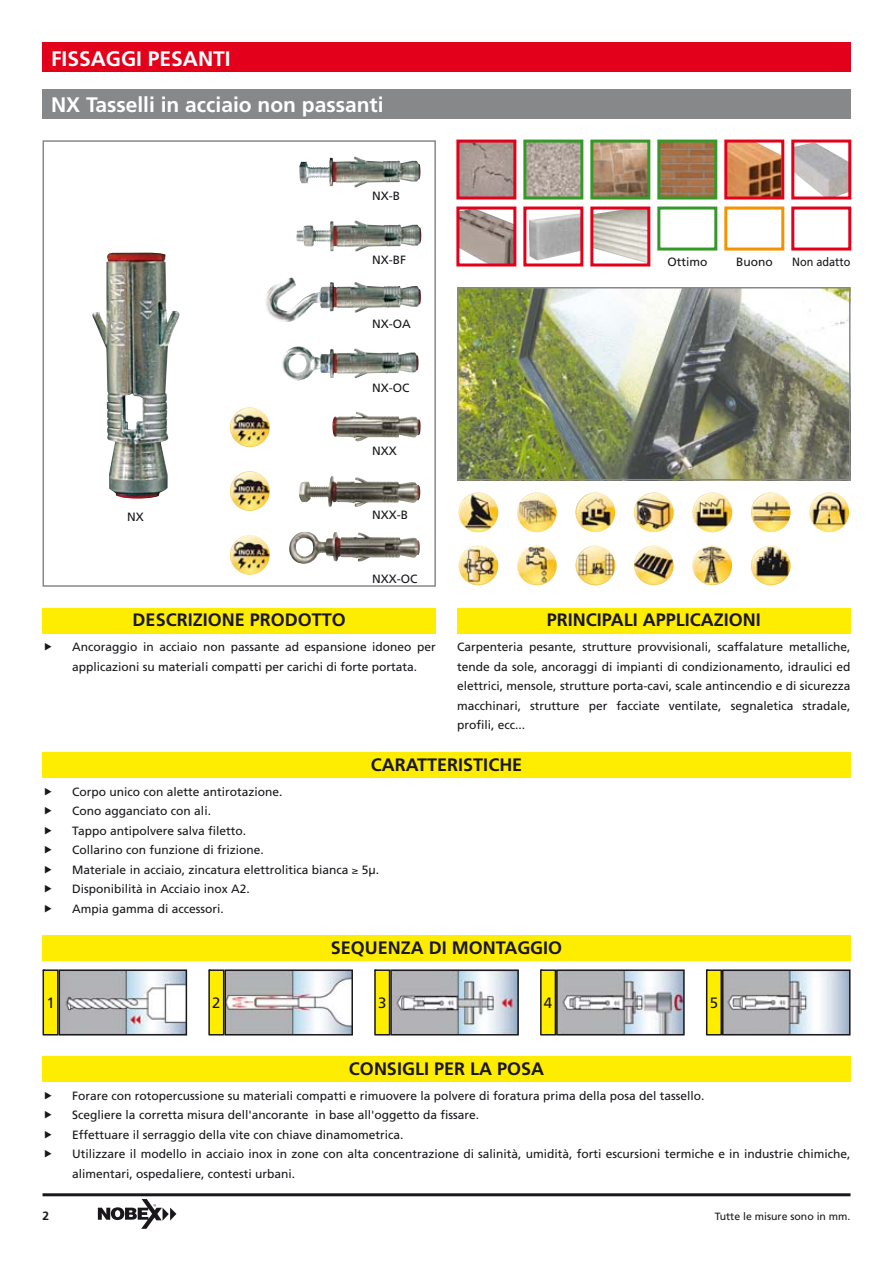
<style>
.page{position:relative;width:893px;height:1263px;background:#fff}
.page>*{position:absolute;margin:0;border:0;box-sizing:border-box;transform-origin:0 0}
.t1{font:700 21px "Frutiger";color:#fff}
.t2{font:700 18px "Frutiger";color:#1a171c}
.t3{font:15px "Frutiger";color:#1a171c}
.t4{font:12px/19.5px "Frutiger";color:#1a171c}
.t5{font:12px "Frutiger";color:#1a171c;scale:.91 1}
.t6{font:700 12px "Frutiger";color:#1a171c}
.t7{font:10.5px "Frutiger";color:#1a171c}
</style>
<div class="page">
<div style="left:43px;top:43px;width:807px;height:29px;background:#e2001a"></div>
<div style="left:43px;top:89px;width:807px;height:30px;background:#87888a"></div>
<hr style="left:43px;top:1193px;width:807px;height:3px;background:#1a171c">
<svg style="left:98px;top:1199px;width:78px;height:30px"></svg>
<div style="left:43px;top:608px;width:393px;height:26px;background:#ffed00"></div>
<div style="left:43px;top:753px;width:807px;height:25px;background:#ffed00"></div>
<div style="left:457px;top:608px;width:393px;height:26px;background:#ffed00"></div>
<div style="left:43px;top:1057px;width:807px;height:25px;background:#ffed00"></div>
<div style="left:43px;top:140px;width:393px;height:447px;border:2px solid #87888a"></div>
<img style="left:460px;top:290px;width:387px;height:187px">
<div style="left:457px;top:287px;width:393px;height:193px;border:2px solid #87888a"></div>
<img style="left:92px;top:252px;width:88px;height:247px">
<img style="left:299px;top:156px;width:122px;height:32px">
<img style="left:297px;top:220px;width:124px;height:32px">
<img style="left:265px;top:277px;width:156px;height:45px">
<img style="left:282px;top:346px;width:137px;height:35px">
<img style="left:332px;top:411px;width:89px;height:31px">
<img style="left:299px;top:476px;width:122px;height:31px">
<img style="left:289px;top:532px;width:131px;height:32px">
<div style="left:43px;top:970px;width:15px;height:65px;background:#ffed00"></div>
<div style="left:43px;top:969px;width:16px;height:67px;border:2px solid #1a171c"></div>
<div style="left:209px;top:970px;width:15px;height:65px;background:#ffed00"></div>
<div style="left:208px;top:969px;width:16px;height:67px;border:2px solid #1a171c"></div>
<div style="left:375px;top:970px;width:14px;height:65px;background:#ffed00"></div>
<div style="left:374px;top:969px;width:16px;height:67px;border:2px solid #1a171c"></div>
<div style="left:541px;top:970px;width:14px;height:65px;background:#ffed00"></div>
<div style="left:540px;top:969px;width:16px;height:67px;border:2px solid #1a171c"></div>
<div style="left:707px;top:970px;width:14px;height:65px;background:#ffed00"></div>
<div style="left:706px;top:969px;width:16px;height:67px;border:2px solid #1a171c"></div>
<div style="left:43px;top:935px;width:807px;height:26px;background:#ffed00"></div>
<img style="left:62px;top:972px;width:122px;height:61px">
<div style="left:59px;top:969px;width:128px;height:67px;border:2px solid #1a171c"></div>
<img style="left:227px;top:972px;width:123px;height:61px">
<div style="left:224px;top:969px;width:129px;height:67px;border:2px solid #1a171c"></div>
<img style="left:393px;top:972px;width:123px;height:61px">
<div style="left:390px;top:969px;width:129px;height:67px;border:2px solid #1a171c"></div>
<img style="left:559px;top:972px;width:123px;height:61px">
<div style="left:556px;top:969px;width:129px;height:67px;border:2px solid #1a171c"></div>
<img style="left:725px;top:972px;width:122px;height:61px">
<div style="left:722px;top:969px;width:128px;height:67px;border:2px solid #1a171c"></div>
<img style="left:460px;top:144px;width:52px;height:52px">
<div style="left:456px;top:140px;width:60px;height:60px;border:3px solid #e2001a"></div>
<img style="left:728px;top:144px;width:52px;height:52px">
<div style="left:724px;top:140px;width:60px;height:60px;border:3px solid #e2001a"></div>
<img style="left:527px;top:144px;width:52px;height:52px">
<div style="left:523px;top:140px;width:60px;height:60px;border:3px solid #359929"></div>
<img style="left:594px;top:211px;width:52px;height:51px">
<div style="left:590px;top:207px;width:60px;height:59px;border:3px solid #e2001a"></div>
<img style="left:661px;top:144px;width:52px;height:52px">
<div style="left:657px;top:140px;width:60px;height:60px;border:3px solid #359929"></div>
<img style="left:529px;top:213px;width:50px;height:47px">
<div style="left:523px;top:207px;width:60px;height:59px;border:3px solid #e2001a"></div>
<img style="left:594px;top:144px;width:52px;height:52px">
<div style="left:590px;top:140px;width:60px;height:60px;border:3px solid #359929"></div>
<div style="left:657px;top:207px;width:60px;height:44px;border:3px solid #359929"></div>
<img style="left:795px;top:144px;width:52px;height:52px">
<div style="left:791px;top:140px;width:60px;height:60px;border:3px solid #e2001a"></div>
<div style="left:724px;top:207px;width:60px;height:44px;border:3px solid #f29400"></div>
<img style="left:460px;top:211px;width:52px;height:51px">
<div style="left:456px;top:207px;width:60px;height:59px;border:3px solid #e2001a"></div>
<div style="left:791px;top:207px;width:60px;height:44px;border:3px solid #e2001a"></div>
<img style="left:458px;top:493px;width:40px;height:39px;border-radius:50%">
<img style="left:517px;top:493px;width:40px;height:39px;border-radius:50%">
<img style="left:634px;top:493px;width:40px;height:39px;border-radius:50%">
<img style="left:692px;top:493px;width:40px;height:39px;border-radius:50%">
<img style="left:751px;top:493px;width:39px;height:39px;border-radius:50%">
<img style="left:809px;top:492px;width:40px;height:40px;border-radius:50%">
<img style="left:459px;top:546px;width:39px;height:39px;border-radius:50%">
<img style="left:517px;top:546px;width:40px;height:39px;border-radius:50%">
<img style="left:575px;top:546px;width:40px;height:39px;border-radius:50%">
<img style="left:634px;top:546px;width:39px;height:39px;border-radius:50%">
<img style="left:692px;top:546px;width:40px;height:39px;border-radius:50%">
<img style="left:751px;top:546px;width:39px;height:39px;border-radius:50%">
<img style="left:230px;top:535px;width:40px;height:40px;border-radius:50%">
<img style="left:230px;top:471px;width:40px;height:40px;border-radius:50%">
<img style="left:230px;top:407px;width:40px;height:40px;border-radius:50%">
<img style="left:575px;top:492px;width:40px;height:40px;border-radius:50%">
<h1 class="t1" style="left:51px;top:50px;width:181px">FISSAGGI PESANTI</h1>
<h1 class="t1" style="left:51px;top:97px;width:334px">NX Tasselli in acciaio non passanti</h1>
<p class="t4" style="left:372px;top:187px;width:29px">NX-B</p>
<p class="t4" style="left:372px;top:251px;width:35px">NX-BF</p>
<p class="t4" style="left:372px;top:315px;width:40px">NX-OA</p>
<p class="t4" style="left:372px;top:379px;width:39px">NX-OC</p>
<p class="t4" style="left:372px;top:442px;width:26px">NXX</p>
<p class="t4" style="left:667px;top:253px;width:42px">Ottimo</p>
<p class="t4" style="left:736px;top:253px;width:38px">Buono</p>
<p class="t5" style="left:792px;top:257px;width:66px">Non adatto</p>
<p class="t4" style="left:127px;top:508px;width:18px">NX</p>
<p class="t4" style="left:372px;top:506px;width:37px">NXX-B</p>
<p class="t4" style="left:372px;top:570px;width:47px">NXX-OC</p>
<h2 class="t2" style="left:133px;top:613px;width:215px">DESCRIZIONE PRODOTTO</h2>
<p class="t4" style="left:72px;top:638px;width:365px">Ancoraggio in acciaio non passante ad espansione idoneo per applicazioni su materiali compatti per carichi di forte portata.</p>
<h2 class="t2" style="left:547px;top:613px;width:215px">PRINCIPALI APPLICAZIONI</h2>
<p class="t4" style="left:457px;top:638px;width:395px;text-align:justify">Carpenteria pesante, strutture provvisionali, scaffalature metalliche, tende da sole, ancoraggi di impianti di condizionamento, idraulici ed elettrici, mensole, strutture porta-cavi, scale antincendio e di sicurezza macchinari, strutture per facciate ventilate, segnaletica stradale, profili, ecc...</p>
<h2 class="t2" style="left:371px;top:757px;width:153px">CARATTERISTICHE</h2>
<p class="t4" style="left:72px;top:783px;width:308px">Corpo unico con alette antirotazione.<br>Cono agganciato con ali.<br>Tappo antipolvere salva filetto.<br>Collarino con funzione di frizione.<br>Materiale in acciaio, zincatura elettrolitica bianca ≥ 5µ.<br>Disponibilità in Acciaio inox A2.<br>Ampia gamma di accessori.</p>
<h2 class="t2" style="left:331px;top:940px;width:233px">SEQUENZA DI MONTAGGIO</h2>
<p class="t3" style="left:46px;top:997px;width:10px">1</p>
<p class="t3" style="left:212px;top:997px;width:10px">2</p>
<p class="t3" style="left:378px;top:997px;width:10px">3</p>
<p class="t3" style="left:544px;top:997px;width:10px">4</p>
<p class="t3" style="left:710px;top:997px;width:10px">5</p>
<h2 class="t2" style="left:349px;top:1061px;width:197px">CONSIGLI PER LA POSA</h2>
<p class="t4" style="left:72px;top:1087px;width:780px">Forare con rotopercussione su materiali compatti e rimuovere la polvere di foratura prima della posa del tassello.<br>Scegliere la corretta misura dell'ancorante in base all'oggetto da fissare.<br>Effettuare il serraggio della vite con chiave dinamometrica.<br>Utilizzare il modello in acciaio inox in zone con alta concentrazione di salinità, umidità, forti escursioni termiche e in industrie chimiche, alimentari, ospedaliere, contesti urbani.</p>
<p class="t6" style="left:43px;top:1211px;width:8px">2</p>
<p class="t7" style="left:715px;top:1212px;width:137px">Tutte le misure sono in mm.</p>
</div>
